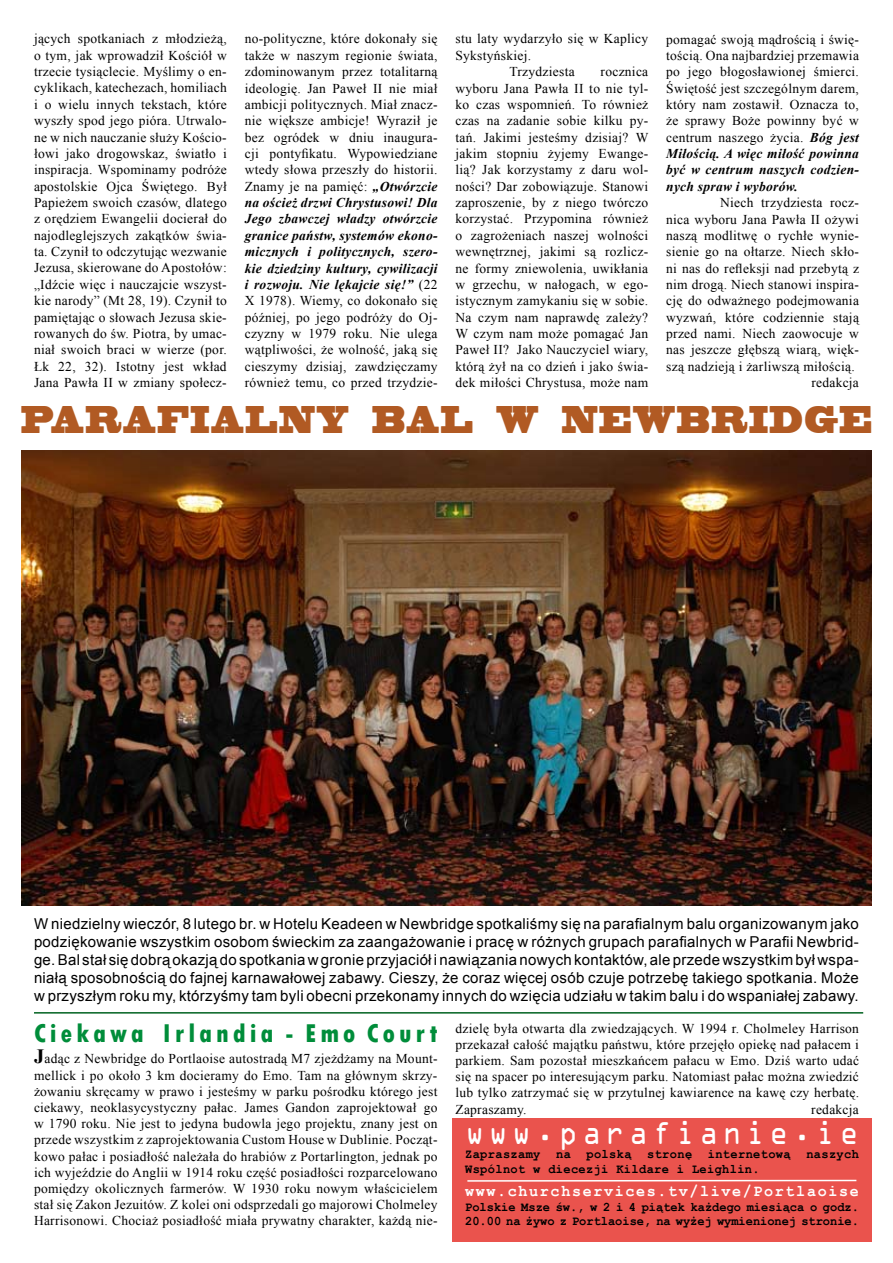
<style>
.page{position:relative;width:893px;height:1263px;background:#fff}
.page>*{position:absolute;margin:0;border:0;box-sizing:border-box;transform-origin:0 0}
.t1{font:36px "Blackoak Std";letter-spacing:.08em;color:#b15a23;scale:.5 1}
.t2{font:29.7px "OCRA Std";letter-spacing:.145em;color:#fff;scale:.91 1}
.t3{font:800 condensed 27px "Tw Cen";letter-spacing:.15em;color:#008d3a}
.t4{font:700 16.5px "Courier New";letter-spacing:.11em;color:#fff;scale:.91 1}
.t5{font:15px/18px "Arial";letter-spacing:.02em;color:#000;text-align:justify}
.t6{font:13.5px/16.4px "Times New Roman";letter-spacing:.02em;color:#000;text-align:justify}
.t7{font:700 13.2px/14.4px "Courier New";color:#000;scale:.91 1}
.t8{font:700 13.2px/14.4px "Courier New";letter-spacing:.03em;color:#000;scale:.91 1}
.s1{font-weight:700;font-style:italic}
.s2{font-weight:700;font-size:20.25px}
</style>
<div class="page">
<img style="left:21px;top:451px;width:851px;height:455px">
<hr style="left:34px;top:1012px;width:829px;height:1px;background:#006220">
<div style="left:452px;top:1118px;width:420px;height:124px;background:#ea534d"></div>
<hr style="left:467px;top:1180px;width:389px;height:2px;background:#fff">
<p class="t6" style="left:34px;top:30px;width:194px">jących spotkaniach z młodzieżą, o tym, jak wprowadził Kościół w trzecie tysiąclecie. Myślimy o en&shy;cyklikach, katechezach, homiliach i o wielu innych tekstach, które wyszły spod jego pióra. Utrwalo&shy;ne w nich nauczanie służy Kościo&shy;łowi jako drogowskaz, światło i inspiracja. Wspominamy podróże apostolskie Ojca Świętego. Był Papieżem swoich czasów, dlatego z orędziem Ewangelii docierał do najodleglejszych zakątków świa&shy;ta. Czynił to odczytując wezwanie Jezusa, skierowane do Apostołów: „Idźcie więc i nauczajcie wszyst&shy;kie narody” (Mt 28, 19). Czynił to pamiętając o słowach Jezusa skie&shy;rowanych do św. Piotra, by umac&shy;niał swoich braci w wierze (por.<br>Łk 22, 32). Istotny jest wkład Jana Pawła II w zmiany społecz-</p>
<p class="t6" style="left:245px;top:31px;width:194px">no-polityczne, które dokonały się także w naszym regionie świata, zdominowanym przez totalitarną ideologię. Jan Paweł II nie miał ambicji politycznych. Miał znacz&shy;nie większe ambicje! Wyraził je bez ogródek w dniu inaugura&shy;cji pontyfikatu. Wypowiedziane wtedy słowa przeszły do historii.<br>Znamy je na pamięć: <span class="s1">„Otwórzcie na oścież drzwi Chrystusowi! Dla Jego zbawczej władzy otwórzcie granice państw, systemów ekono&shy;micznych i politycznych, szero&shy;kie dziedziny kultury, cywilizacji i rozwoju. Nie lękajcie się!”</span> (22<br>X 1978). Wiemy, co dokonało się później, po jego podróży do Oj&shy;czyzny w 1979 roku. Nie ulega wątpliwości, że wolność, jaką się cieszymy dzisiaj, zawdzięczamy również temu, co przed trzydzie-</p>
<p class="t6" style="left:455px;top:31px;width:194px">stu laty wydarzyło się w Kaplicy</p>
<p class="t6" style="left:455px;top:47px;width:77px">Sykstyńskiej.</p>
<p class="t6" style="left:509px;top:63px;width:67px">Trzydziesta</p>
<p class="t6" style="left:455px;top:63px;width:194px;text-indent:145px">rocznica wyboru Jana Pawła II to nie tyl&shy;ko czas wspomnień. To również czas na zadanie sobie kilku py&shy;tań. Jakimi jesteśmy dzisiaj? W jakim stopniu żyjemy Ewange&shy;lią? Jak korzystamy z daru wol&shy;ności? Dar zobowiązuje. Stanowi zaproszenie, by z niego twórczo korzystać. Przypomina również o zagrożeniach naszej wolności wewnętrznej, jakimi są rozlicz&shy;ne formy zniewolenia, uwikłania w grzechu, w nałogach, w ego&shy;istycznym zamykaniu się w sobie.<br>Na czym nam naprawdę zależy?<br>W czym nam może pomagać Jan Paweł II? Jako Nauczyciel wiary, którą żył na co dzień i jako świa&shy;dek miłości Chrystusa, może nam</p>
<p class="t6" style="left:666px;top:31px;width:194px">pomagać swoją mądrością i świę&shy;tością. Ona najbardziej przemawia po jego błogosławionej śmierci.<br>Świętość jest szczególnym darem, który nam zostawił. Oznacza to, że sprawy Boże powinny być w centrum naszego życia. <span class="s1">Bóg jest Miłością. A więc miłość powinna być w centrum naszych codzien&shy;nych spraw i wyborów.</span></p>
<p class="t6" style="left:720px;top:194px;width:140px">Niech trzydziesta rocz-</p>
<p class="t6" style="left:666px;top:211px;width:194px">nica wyboru Jana Pawła II ożywi</p>
<p class="t6" style="left:666px;top:227px;width:194px">naszą modlitwę o rychłe wynie-</p>
<p class="t6" style="left:666px;top:243px;width:194px">sienie go na ołtarze. Niech skło-</p>
<p class="t6" style="left:666px;top:260px;width:194px">ni nas do refleksji nad przebytą z</p>
<p class="t6" style="left:666px;top:276px;width:194px">nim drogą. Niech stanowi inspira-</p>
<p class="t6" style="left:666px;top:292px;width:194px">cję do odważnego podejmowania</p>
<p class="t6" style="left:666px;top:309px;width:194px">wyzwań, które codziennie stają</p>
<p class="t6" style="left:666px;top:325px;width:194px">przed nami. Niech zaowocuje w</p>
<p class="t6" style="left:666px;top:342px;width:194px">nas jeszcze głębszą wiarą, więk-</p>
<p class="t6" style="left:666px;top:358px;width:190px">szą nadzieją i żarliwszą miłością.</p>
<p class="t6" style="left:811px;top:374px;width:49px">redakcja</p>
<h1 class="t1" style="left:21px;top:396px;width:1702px">PARAFIALNY BAL W NEWBRIDGE</h1>
<p class="t5" style="left:34px;top:915px;width:826px">W niedzielny wieczór, 8 lutego br. w Hotelu Keadeen w Newbridge spotkaliśmy się na parafialnym balu organizowanym jako podziękowanie wszystkim osobom świeckim za zaangażowanie i pracę w różnych grupach parafialnych w Parafii Newbrid&shy;ge. Bal stał się dobrą okazją do spotkania w gronie przyjaciół i nawiązania nowych kontaktów, ale przede wszystkim był wspa&shy;niałą sposobnością do fajnej karnawałowej zabawy. Cieszy, że coraz więcej osób czuje potrzebę takiego spotkania. Może w przyszłym roku my, którzyśmy tam byli obecni przekonamy innych do wzięcia udziału w takim balu i do wspaniałej zabawy.</p>
<h3 class="t3" style="left:34px;top:1017px;width:405px">Ciekawa Irlandia - Emo Court</h3>
<p class="t6" style="left:34px;top:1050px;width:405px"><span class="s2">J</span>adąc z Newbridge do Portlaoise autostradą M7 zjeżdżamy na Mount&shy;mellick i po około 3 km docieramy do Emo. Tam na głównym skrzy&shy;żowaniu skręcamy w prawo i jesteśmy w parku pośrodku którego jest ciekawy, neoklasycystyczny pałac. James Gandon zaprojektował go w 1790 roku. Nie jest to jedyna budowla jego projektu, znany jest on przede wszystkim z zaprojektowania Custom House w Dublinie. Począt&shy;kowo pałac i posiadłość należała do hrabiów z Portarlington, jednak po ich wyjeździe do Anglii w 1914 roku część posiadłości rozparcelowano pomiędzy okolicznych farmerów. W 1930 roku nowym właścicielem stał się Zakon Jezuitów. Z kolei oni odsprzedali go majorowi Cholmeley Harrisonowi. Chociaż posiadłość miała prywatny charakter, każdą nie-</p>
<p class="t6" style="left:455px;top:1020px;width:405px">dzielę była otwarta dla zwiedzających. W 1994 r. Cholmeley Harrison przekazał całość majątku państwu, które przejęło opiekę nad pałacem i parkiem. Sam pozostał mieszkańcem pałacu w Emo. Dziś warto udać się na spacer po interesującym parku. Natomiast pałac można zwiedzić lub tylko zatrzymać się w przytulnej kawiarence na kawę czy herbatę.<br>Zapraszamy.</p>
<p class="t6" style="left:811px;top:1101px;width:49px">redakcja</p>
<h2 class="t2" style="left:465px;top:1120px;width:434px">www.parafianie.ie</h2>
<p class="t8" style="left:465px;top:1146px;width:434px">Zapraszamy na polską stronę internetową naszych<br>Wspólnot w diecezji Kildare i Leighlin.</p>
<p class="t4" style="left:465px;top:1181px;width:434px">www.churchservices.tv/live/Portlaoise</p>
<p class="t7" style="left:465px;top:1199px;width:434px">Polskie Msze św., w 2 i 4 piątek każdego miesiąca o godz.<br>20.00 na żywo z Portlaoise, na wyżej wymienionej stronie.</p>
</div>
